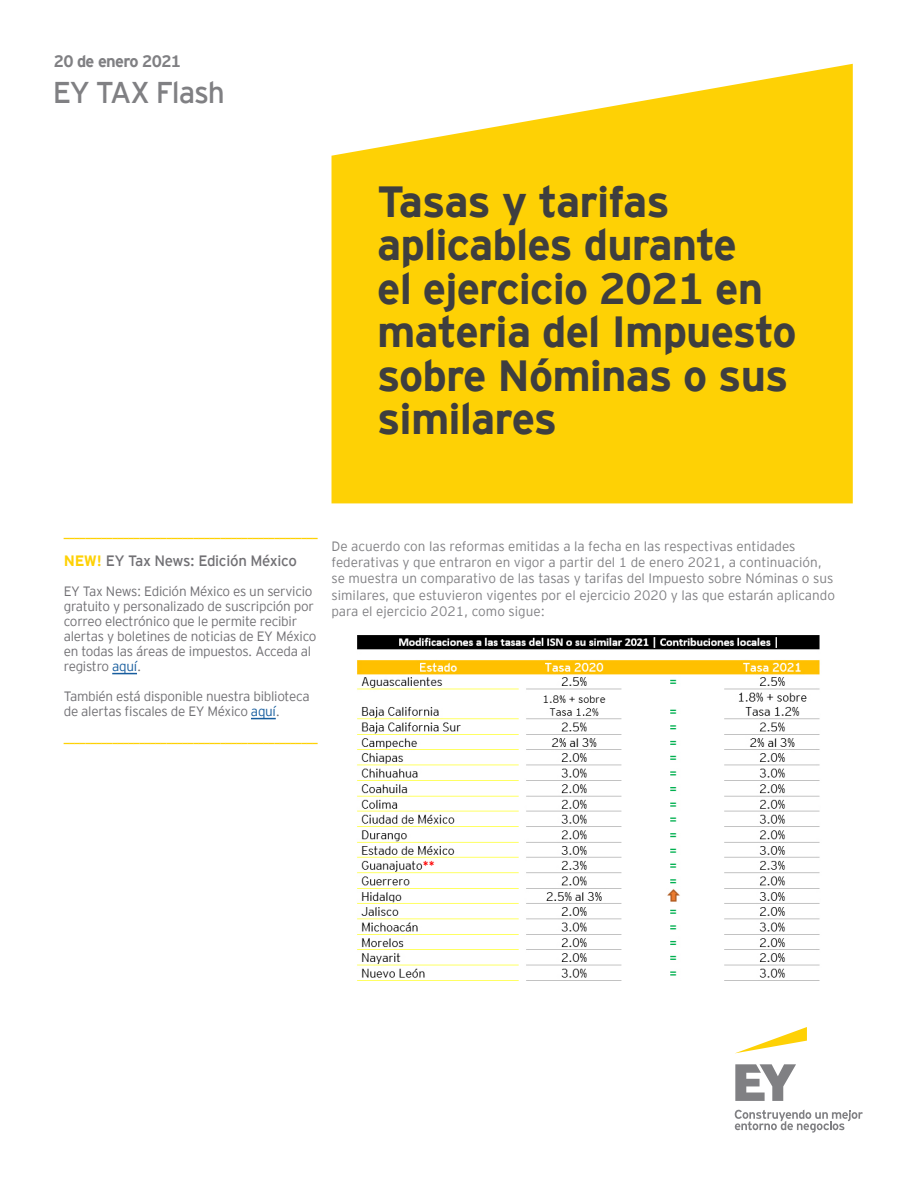
<style>
.page{position:relative;width:918px;height:1188px;background:#fff}
.page>*{position:absolute;margin:0;border:0;box-sizing:border-box;transform-origin:0 0}
.t1{font:700 43.5px/43.5px "EY Interstate";letter-spacing:-.02em;color:#3e3e3f}
.t2{font:30px "EY Interstate";letter-spacing:-.04em;color:#808083}
.t3{font:700 16.5px "EY Interstate";letter-spacing:-.04em;color:#808083}
.t4{font:15px "EY Interstate";letter-spacing:-.02em;color:#717074}
.t5{font:300 13.5px/16.2px "EY Interstate";color:#808083}
.t6{font:300 13.5px/15px "EY Interstate";letter-spacing:-.02em;color:#717074}
.t7{font:700 11.25px "EY Interstate";color:#fed105}
.s1{font-weight:700;color:#fed105}
.s2{color:#175d9e}
</style>
<div class="page">
<svg style="left:332px;top:64px;width:521px;height:440px;background:#fed51f"></svg>
<svg style="left:735px;top:1064px;width:61px;height:37px"></svg>
<svg style="left:735px;top:1110px;width:128px;height:23px"></svg>
<svg style="left:736px;top:1027px;width:71px;height:26px"></svg>
<svg style="left:112px;top:673px;width:25px;height:1px"></svg>
<svg style="left:251px;top:718px;width:25px;height:1px"></svg>
<img style="left:357px;top:635px;width:463px;height:346px">
<p class="t3" style="left:54px;top:52px;width:129px">20 de enero 2021</p>
<p class="t2" style="left:53px;top:75px;width:174px">EY TAX Flash</p>
<p class="t1" style="left:377px;top:179px;width:421px">Tasas y tarifas aplicables durante<br>el ejercicio 2021 en materia del Impuesto sobre Nóminas o sus similares</p>
<p class="t7" style="left:64px;top:527px;width:256px">_______________________________________________</p>
<p class="t4" style="left:64px;top:553px;width:235px"><span class="s1">NEW!</span> EY Tax News: Edición México</p>
<p class="t6" style="left:64px;top:584px;width:254px">EY Tax News: Edición México es un servicio gratuito y personalizado de suscripción por correo electrónico que le permite recibir alertas y boletines de noticias de EY México en todas las áreas de impuestos. Acceda al registro <span class="s2">aquí</span>.</p>
<p class="t6" style="left:64px;top:689px;width:247px">También está disponible nuestra biblioteca de alertas fiscales de EY México <span class="s2">aquí</span>.</p>
<p class="t7" style="left:64px;top:732px;width:256px">_______________________________________________</p>
<p class="t5" style="left:332px;top:538px;width:505px">De acuerdo con las reformas emitidas a la fecha en las respectivas entidades federativas y que entraron en vigor a partir del 1 de enero 2021, a continuación, se muestra un comparativo de las tasas y tarifas del Impuesto sobre Nóminas o sus similares, que estuvieron vigentes por el ejercicio 2020 y las que estarán aplicando para el ejercicio 2021, como sigue:</p>
</div>
